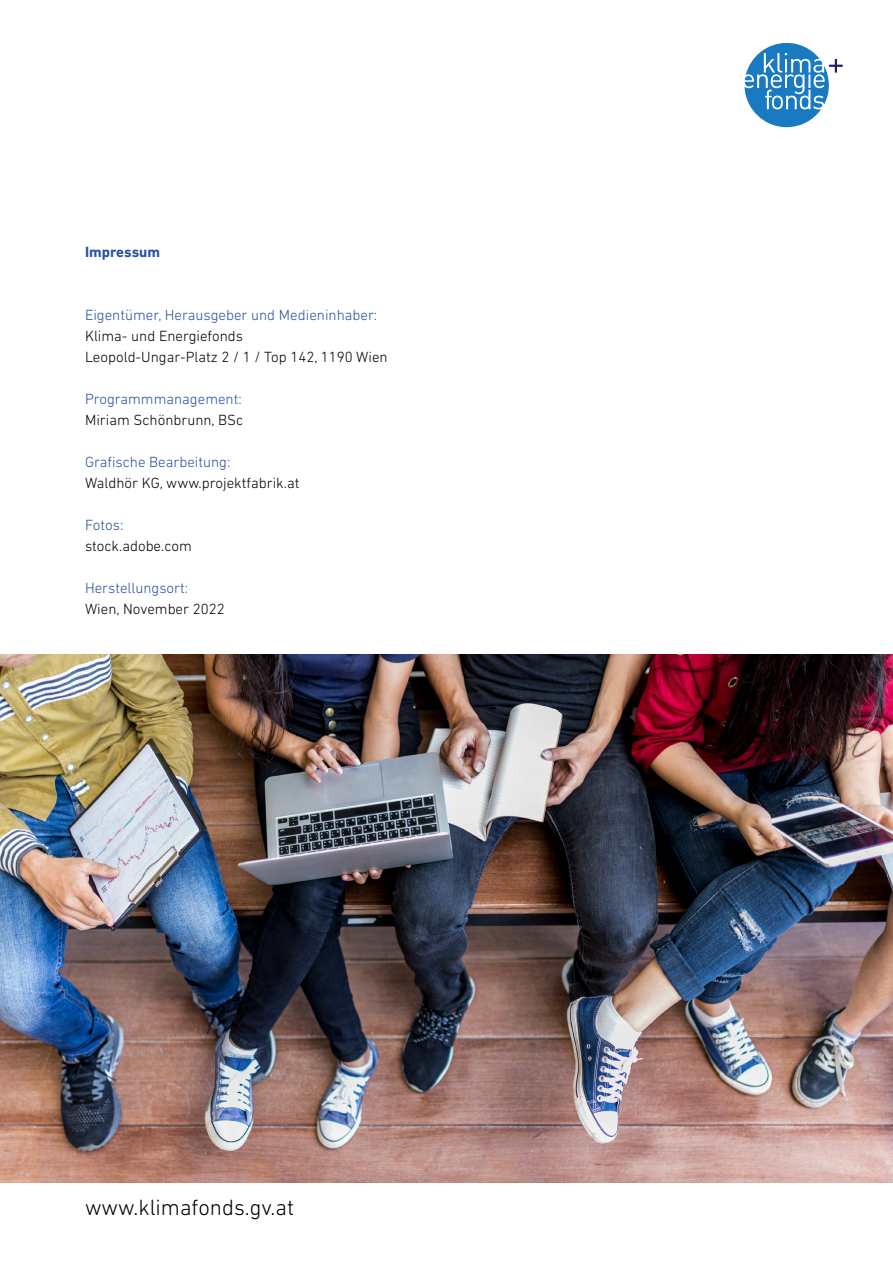
<style>
.page{position:relative;width:893px;height:1263px;background:#fff}
.page>*{position:absolute;margin:0;border:0;box-sizing:border-box;transform-origin:0 0}
.t1{font:300 22.5px "DIN Next LT Pro";color:#000}
.Fliess{font:300 15px/21px "DIN Next LT Pro";color:#000}
.H2_ohne{font:700 15px "DIN Next LT Pro";color:#2852a0}
.s1{color:#2852a0}
</style>
<div class="page">
<svg style="left:744px;top:43px;width:99px;height:84px"></svg>
<img style="left:0;top:655px;width:893px;height:527px">
<p class="H2_ohne" style="left:85px;top:243px;width:77px">Impressum</p>
<p class="Fliess" style="left:85px;top:304px;width:304px"><span class="s1">Eigentümer, Herausgeber und Medieninhaber:<br></span>Klima- und Energiefonds<br>Leopold-Ungar-Platz 2 / 1 / Top 142, 1190 Wien</p>
<p class="Fliess" style="left:85px;top:388px;width:160px"><span class="s1">Programmmanagement:<br></span>Miriam Schönbrunn, BSc</p>
<p class="Fliess" style="left:85px;top:451px;width:216px"><span class="s1">Grafische Bearbeitung:<br></span>Waldhör KG, www.projektfabrik.at</p>
<p class="Fliess" style="left:85px;top:514px;width:108px"><span class="s1">Fotos: </span>stock.adobe.com</p>
<p class="Fliess" style="left:85px;top:577px;width:141px"><span class="s1">Herstellungsort:<br></span>Wien, November 2022</p>
<p class="t1" style="left:85px;top:1194px;width:211px">www.klimafonds.gv.at</p>
</div>
